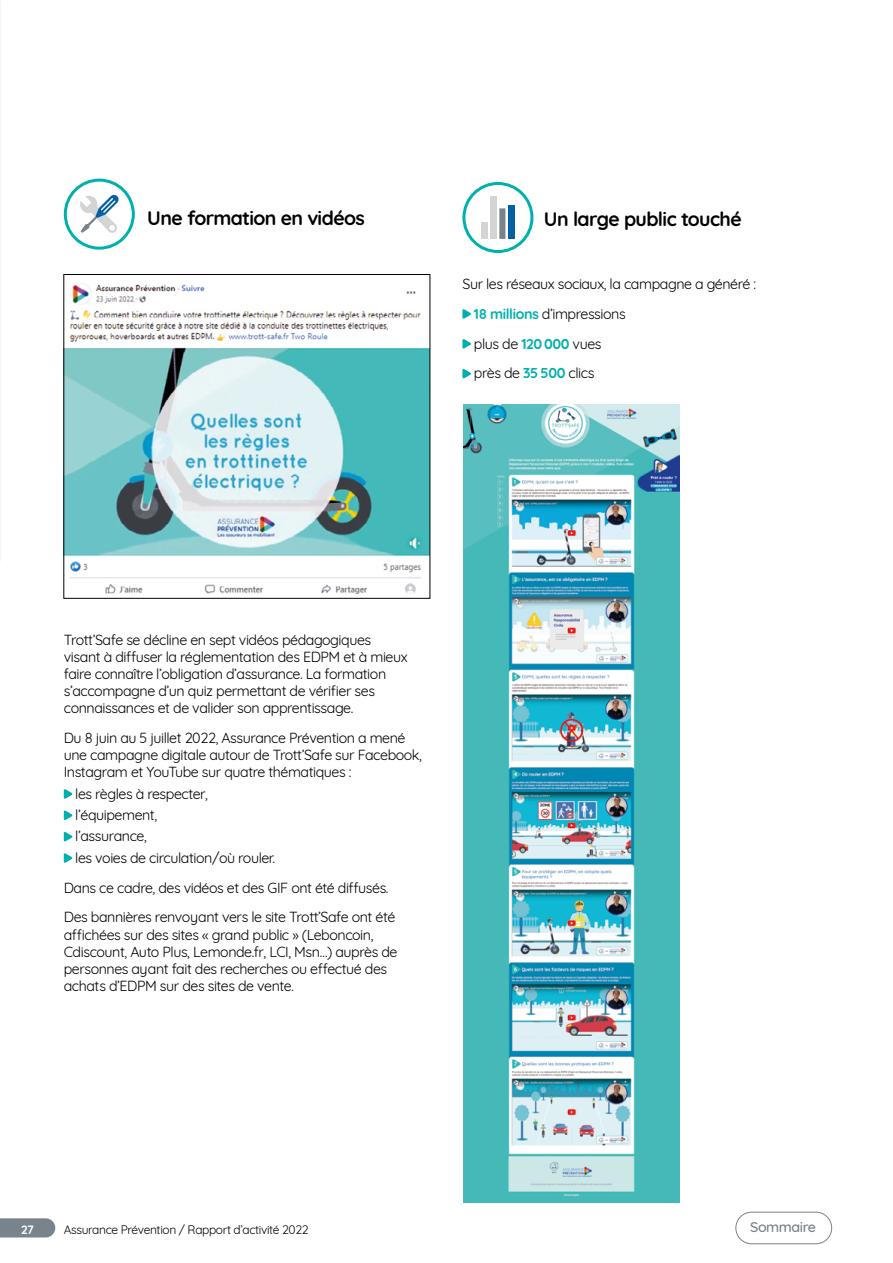
<style>
.page{position:relative;width:893px;height:1263px;background:#fff}
.page>*{position:absolute;margin:0;border:0;box-sizing:border-box;transform-origin:0 0}
.t1{font:700 19.5px "Quicksand";letter-spacing:-.03em;color:#000}
.t2{font:14.25px/17.1px "Quicksand";letter-spacing:-.03em;color:#000}
.t3{font:500 14.25px "Quicksand";letter-spacing:-.03em;color:#79838c}
.t4{font:12px "Quicksand";letter-spacing:-.03em;color:#000}
.t5{font:700 12px "Quicksand";color:#fff}
.s1{font-weight:700;color:#00b0ad}
</style>
<div class="page">
<svg style="left:0;top:1218px;width:55px;height:19px"></svg>
<svg style="left:462px;top:309px;width:9px;height:10px"></svg>
<svg style="left:462px;top:339px;width:9px;height:9px"></svg>
<svg style="left:462px;top:369px;width:9px;height:9px"></svg>
<svg style="left:64px;top:789px;width:8px;height:10px"></svg>
<svg style="left:64px;top:811px;width:8px;height:9px"></svg>
<svg style="left:64px;top:832px;width:8px;height:9px"></svg>
<svg style="left:64px;top:853px;width:8px;height:10px"></svg>
<img style="left:0;top:0;width:1px;height:561px">
<img style="left:66px;top:283px;width:362px;height:312px">
<img style="left:463px;top:404px;width:217px;height:798px">
<div style="left:508px;top:205px;width:6px;height:34px;background:#0460a4"></div>
<svg style="left:499px;top:208px;width:6px;height:31px"></svg>
<div style="left:490px;top:196px;width:7px;height:43px;background:#d3d4d3"></div>
<div style="left:482px;top:223px;width:6px;height:16px;background:#d3d4d3"></div>
<div style="left:462px;top:182px;width:71px;height:71px;border:3px solid #00b0ad;border-radius:50%"></div>
<svg style="left:80px;top:194px;width:39px;height:39px"></svg>
<div style="left:64px;top:179px;width:71px;height:71px;border:3px solid #00b0ad;border-radius:50%"></div>
<div style="left:736px;top:1212px;width:96px;height:32px;border:1px solid #79838c;border-radius:16px"></div>
<h1 class="t1" style="left:147px;top:202px;width:219px">Une formation en vidéos</h1>
<h1 class="t1" style="left:544px;top:203px;width:199px">Un large public touché</h1>
<p class="t2" style="left:474px;top:267px;width:284px;line-height:29.8px;text-indent:-12px">Sur les réseaux sociaux, la campagne a généré :<br><span class="s1">18 millions</span> d’impressions<br>plus de <span class="s1">120 000</span> vues<br>près de <span class="s1">35 500</span> clics</p>
<p class="t2" style="left:64px;top:630px;width:345px">Trott’Safe se décline en sept vidéos pédagogiques visant à diffuser la réglementation des EDPM et à mieux faire connaître l’obligation d’assurance. La formation s’accompagne d’un quiz permettant de vérifier ses connaissances et de valider son apprentissage.</p>
<p class="t2" style="left:64px;top:728px;width:360px">Du 8 juin au 5 juillet 2022, Assurance Prévention a mené une campagne digitale autour de Trott’Safe sur Facebook,<br>Instagram et YouTube sur quatre thématiques :</p>
<p class="t2" style="left:75px;top:781px;width:201px;line-height:21.3px">les règles à respecter, l’équipement,<br>l’assurance,<br>les voies de circulation/où rouler.</p>
<p class="t2" style="left:64px;top:871px;width:333px;line-height:29.8px">Dans ce cadre, des vidéos et des GIF ont été diffusés.<br>Des bannières renvoyant vers le site Trott’Safe ont été</p>
<p class="t2" style="left:64px;top:924px;width:335px">affichées sur des sites « grand public » (Leboncoin, Cdiscount, Auto Plus, Lemonde.fr, LCI, Msn…) auprès de personnes ayant fait des recherches ou effectué des achats d’EDPM sur des sites de vente.</p>
<p class="t5" style="left:21px;top:1220px;width:14px">27</p>
<p class="t4" style="left:64px;top:1220px;width:246px">Assurance Prévention / Rapport d’activité 2022</p>
<p class="t3" style="left:750px;top:1215px;width:67px">Sommaire</p>
</div>
